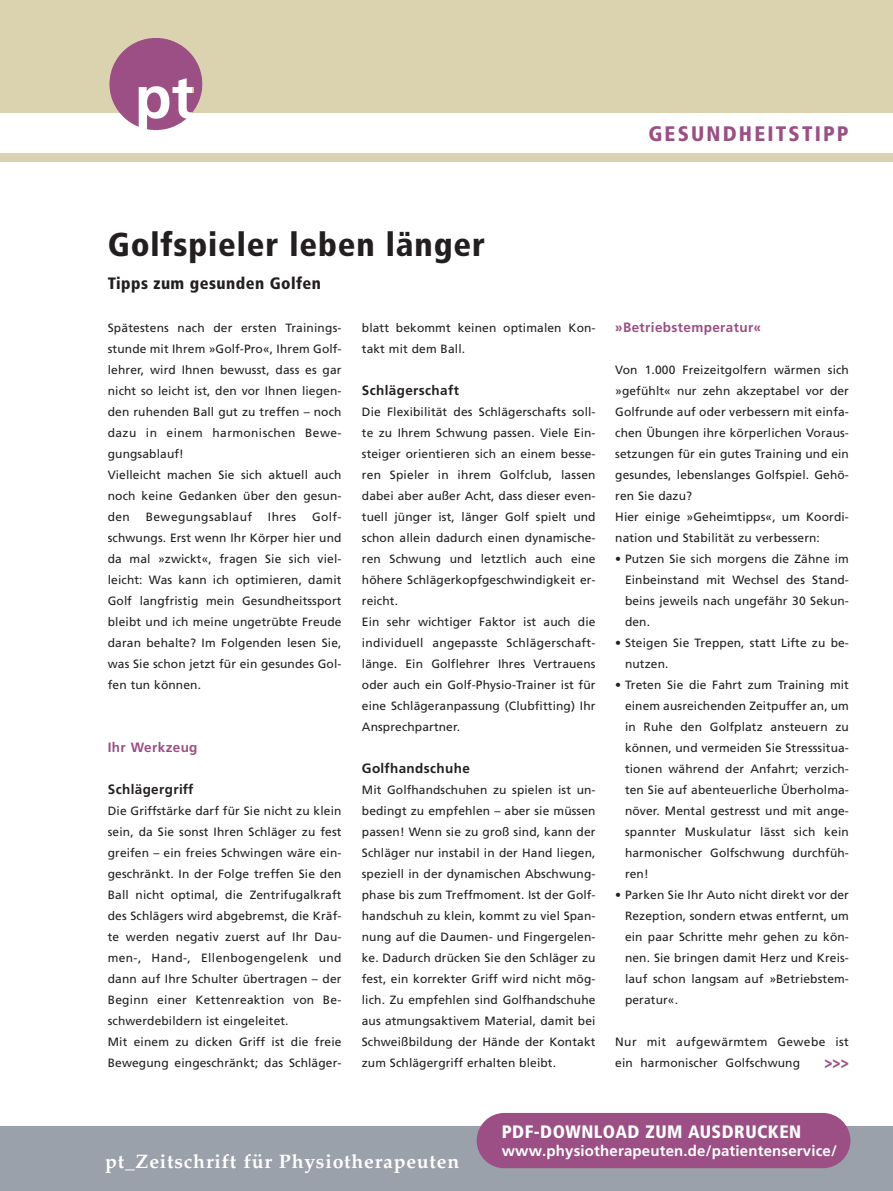
<style>
.page{position:relative;width:893px;height:1191px;background:#fff}
.page>*{position:absolute;margin:0;border:0;box-sizing:border-box;transform-origin:0 0}
.t1{font:900 condensed 33px "Frutiger LT Pro";letter-spacing:.025em;color:#231f20}
.t2{font:900 condensed 21px "Frutiger LT Pro";letter-spacing:.105em;color:#9b4f84}
.t3{font:700 19.5px "Palatino LT Std";letter-spacing:.04em;color:#fff}
.t4{font:900 condensed 18px "Frutiger LT Pro";letter-spacing:.025em;color:#fff}
.t5{font:900 16.8px "Palatino LT Std";color:#9b4f84;scale:.8 1}
.t6{font:900 condensed 16.5px "Frutiger LT Pro";letter-spacing:.025em;color:#231f20}
.t7{font:700 15px "Frutiger LT Pro";letter-spacing:.01em;color:#fff}
.t8{font:700 13.5px "Frutiger LT Pro";letter-spacing:.03em;color:#231f20}
.t9{font:700 13.5px "Frutiger LT Pro";letter-spacing:.03em;color:#9b4f84}
.t10{font:12px/21px "Frutiger LT Pro";letter-spacing:.01em;color:#231f20}
.t11{font:12px "Frutiger LT Pro";letter-spacing:.035em;color:#231f20}
</style>
<div class="page">
<div style="left:0;top:0;width:893px;height:162px;background:#dbd2b0"></div>
<div style="left:0;top:113px;width:893px;height:40px;background:#fff"></div>
<div style="left:0;top:1126px;width:893px;height:65px;background:#9aa1aa"></div>
<div style="left:477px;top:1113px;width:373px;height:55px;background:#9b4f84;border-radius:28px"></div>
<img style="left:109px;top:38px;width:93px;height:92px">
<h2 class="t2" style="left:648px;top:127px;width:202px">GESUNDHEITSTIPP</h2>
<h1 class="t1" style="left:108px;top:233px;width:379px">Golfspieler leben länger</h1>
<h3 class="t6" style="left:108px;top:277px;width:215px">Tipps zum gesunden Golfen</h3>
<p class="t10" style="left:108px;top:318px;width:235px">Spätestens nach der ersten Trainings&shy;stunde mit Ihrem »Golf-Pro«, Ihrem Golf&shy;lehrer, wird Ihnen bewusst, dass es gar nicht so leicht ist, den vor Ihnen liegen&shy;den ruhenden Ball gut zu treffen – noch dazu in einem harmonischen Bewe&shy;gungsablauf!<br>Vielleicht machen Sie sich aktuell auch noch keine Gedanken über den gesun&shy;den</p>
<p class="t10" style="left:108px;top:507px;width:235px;text-align:justify;text-indent:204px">Golf&shy;schwungs. Erst wenn Ihr Körper hier und da mal »zwickt«, fragen Sie sich viel&shy;leicht: Was kann ich optimieren, damit Golf langfristig mein Gesundheitssport bleibt und ich meine ungetrübte Freude daran behalte? Im Folgenden lesen Sie, was Sie schon jetzt für ein gesundes Gol&shy;fen tun können.</p>
<p class="t11" style="left:146px;top:512px;width:108px">Bewegungsablauf</p>
<p class="t10" style="left:268px;top:507px;width:30px">Ihres</p>
<p class="t9" style="left:108px;top:742px;width:91px">Ihr Werkzeug</p>
<p class="t8" style="left:108px;top:784px;width:87px">Schlägergriff</p>
<p class="t10" style="left:108px;top:801px;width:235px">Die Griffstärke darf für Sie nicht zu klein sein, da Sie sonst Ihren Schläger zu fest greifen – ein freies Schwingen wäre ein&shy;geschränkt. In der Folge treffen Sie den Ball nicht optimal, die Zentrifugalkraft des Schlägers wird abgebremst, die Kräf&shy;te werden negativ zuerst auf Ihr Dau&shy;men-, Hand-, Ellenbogengelenk und dann auf Ihre Schulter übertragen – der Beginn einer Kettenreaktion von Be&shy;schwerdebildern ist eingeleitet.<br>Mit einem zu dicken Griff ist die freie Bewegung eingeschränkt; das Schläger-</p>
<p class="t10" style="left:362px;top:318px;width:235px">blatt bekommt keinen optimalen Kon&shy;takt mit dem Ball.</p>
<p class="t8" style="left:362px;top:385px;width:99px">Schlägerschaft</p>
<p class="t10" style="left:362px;top:402px;width:235px">Die Flexibilität des Schlägerschafts soll&shy;te zu Ihrem Schwung passen. Viele Ein&shy;steiger orientieren sich an einem besse&shy;ren Spieler in ihrem Golfclub, lassen dabei aber außer Acht, dass dieser even&shy;tuell jünger ist, länger Golf spielt und schon allein dadurch einen dynamische&shy;ren Schwung und letztlich auch eine höhere Schlägerkopfgeschwindigkeit er&shy;reicht.<br>Ein sehr wichtiger Faktor ist auch die individuell angepasste Schlägerschaft&shy;länge. Ein Golflehrer Ihres Vertrauens oder auch ein Golf-Physio-Trainer ist für eine Schlägeranpassung (Clubfitting) Ihr Ansprechpartner.</p>
<p class="t8" style="left:362px;top:763px;width:110px">Golfhandschuhe</p>
<p class="t10" style="left:362px;top:780px;width:235px;text-align:justify">Mit Golfhandschuhen zu spielen ist un&shy;bedingt zu empfehlen – aber sie müssen passen! Wenn sie zu groß sind, kann der Schläger nur instabil in der Hand liegen, speziell in der dynamischen Abschwung&shy;phase bis zum Treffmoment. Ist der Golf&shy;handschuh zu klein, kommt zu viel Span&shy;nung auf die Daumen- und Fingergelen&shy;ke. Dadurch drücken Sie den Schläger zu fest, ein korrekter Griff wird nicht mög&shy;lich. Zu empfehlen sind Golfhandschuhe aus atmungsaktivem Material, damit bei Schweißbildung der Hände der Kontakt zum Schlägergriff erhalten bleibt.</p>
<p class="t9" style="left:615px;top:322px;width:147px">»Betriebstemperatur«</p>
<p class="t10" style="left:615px;top:360px;width:235px">Von 1.000 Freizeitgolfern wärmen sich »gefühlt« nur zehn akzeptabel vor der Golfrunde auf oder verbessern mit einfa&shy;chen Übungen ihre körperlichen Voraus&shy;setzungen für ein gutes Training und ein gesundes, lebenslanges Golfspiel. Gehö&shy;ren Sie dazu?<br>Hier einige »Geheimtipps«, um Koordi&shy;nation und Stabilität zu verbessern:</p>
<p class="t10" style="left:625px;top:549px;width:225px;text-align:justify;text-indent:-10px">• Putzen Sie sich morgens die Zähne im Einbeinstand mit Wechsel des Stand&shy;beins jeweils nach ungefähr 30 Sekun&shy;den.</p>
<p class="t10" style="left:625px;top:633px;width:225px;text-indent:-10px">• Steigen Sie Treppen, statt Lifte zu be&shy;nutzen.</p>
<p class="t10" style="left:625px;top:675px;width:225px;text-align:justify;text-indent:-10px">• Treten Sie die Fahrt zum Training mit einem ausreichenden Zeitpuffer an, um in Ruhe den Golfplatz ansteuern zu können, und vermeiden Sie Stresssitua&shy;tionen während der Anfahrt; verzich&shy;ten Sie auf abenteuerliche Überholma&shy;növer. Mental gestresst und mit ange&shy;spannter Muskulatur lässt sich kein harmonischer Golfschwung durchfüh&shy;ren!</p>
<p class="t10" style="left:625px;top:885px;width:225px;text-align:justify;text-indent:-10px">• Parken Sie Ihr Auto nicht direkt vor der Rezeption, sondern etwas entfernt, um ein paar Schritte mehr gehen zu kön&shy;nen. Sie bringen damit Herz und Kreis&shy;lauf schon langsam auf »Betriebstem&shy;peratur«.</p>
<p class="t10" style="left:615px;top:1032px;width:235px">Nur mit aufgewärmtem Gewebe ist ein harmonischer Golfschwung</p>
<h3 class="t5" style="left:824px;top:1055px;width:32px">&gt;&gt;&gt;</h3>
<h3 class="t3" style="left:105px;top:1154px;width:356px">pt_Zeitschrift für Physiotherapeuten</h3>
<h3 class="t4" style="left:502px;top:1125px;width:301px">PDF-DOWNLOAD ZUM AUSDRUCKEN</h3>
<p class="t7" style="left:502px;top:1145px;width:337px">www.physiotherapeuten.de/patientenservice/</p>
</div>
